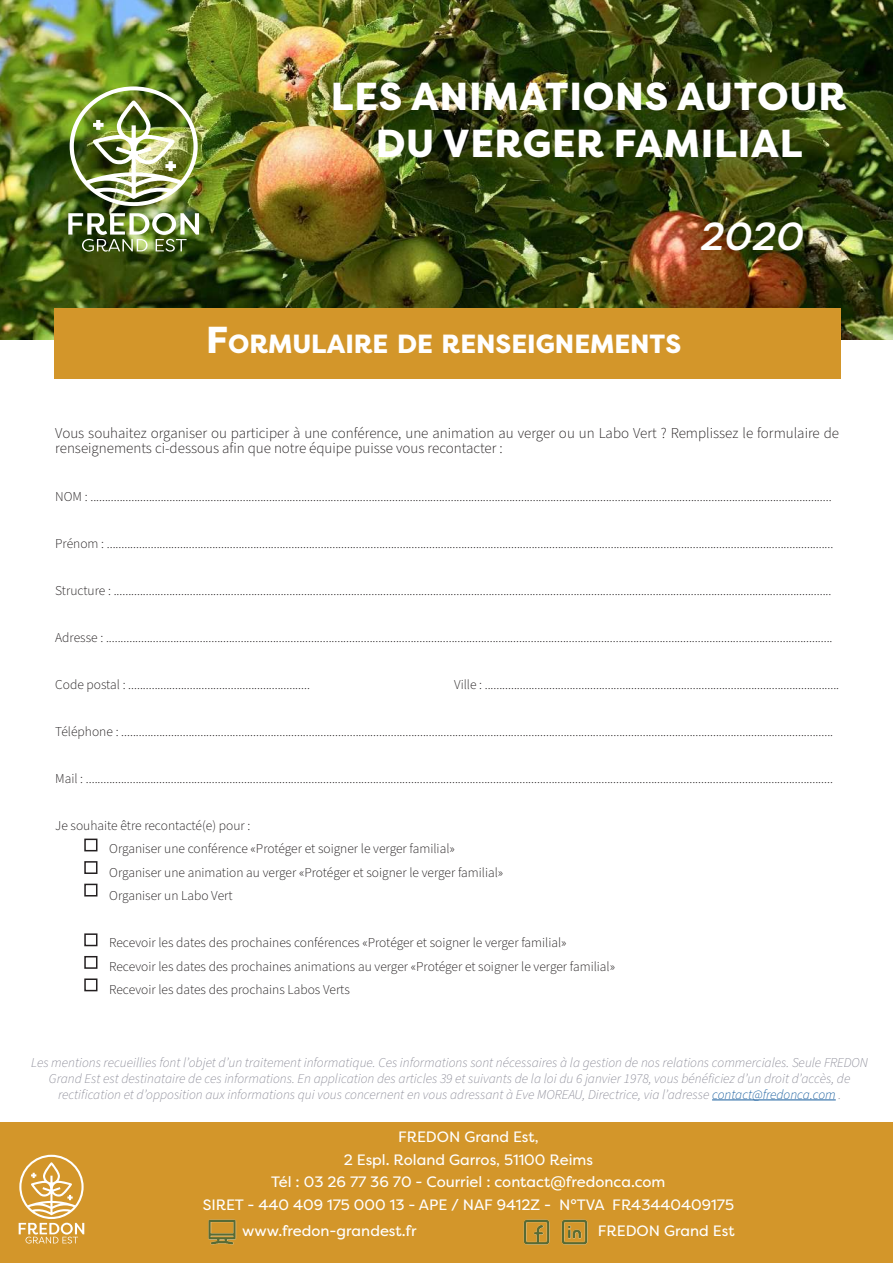
<style>
.page{position:relative;width:893px;height:1263px;background:#fff}
.page>*{position:absolute;margin:0;border:0;box-sizing:border-box;transform-origin:0 0}
.t1{font:800 39px/46.8px "Filson Pro";letter-spacing:.02em;color:#fff;text-align:center}
.t2{font:italic 500 39px "Filson Pro";color:#fff}
.t3{font:800 26.25px "Filson Pro";color:#fff}
.t4{font:15px/22.5px "Filson Pro";color:#fff;text-align:center}
.t5{font:300 15px/15px "Source Sans Pro";color:#231f20}
.t6{font:300 13.5px/23.5px "Source Sans Pro";color:#231f20}
.t7{font:italic 300 13.5px/16.2px "Source Sans Pro";color:#8c8c98;text-align:center}
.s1{font-size:37.5px}
.s2{color:#175d9e}
</style>
<div class="page">
<img style="left:0;top:0;width:893px;height:339px">
<img style="left:70px;top:86px;width:128px;height:120px">
<img style="left:68px;top:213px;width:131px;height:39px">
<div style="left:54px;top:308px;width:786px;height:71px;background:#d3962a"></div>
<div style="left:84px;top:838px;width:13px;height:13px;border:2px solid #231f20"></div>
<div style="left:84px;top:861px;width:13px;height:13px;border:2px solid #231f20"></div>
<div style="left:84px;top:884px;width:13px;height:12px;border:2px solid #231f20"></div>
<div style="left:84px;top:933px;width:13px;height:13px;border:2px solid #231f20"></div>
<div style="left:84px;top:956px;width:13px;height:13px;border:2px solid #231f20"></div>
<div style="left:84px;top:978px;width:13px;height:13px;border:2px solid #231f20"></div>
<hr style="left:712px;top:1099px;width:124px;height:1px;background:#175d9e">
<div style="left:0;top:1122px;width:893px;height:141px;background:#d3962a"></div>
<svg style="left:19px;top:1155px;width:65px;height:88px"></svg>
<img style="left:208px;top:1219px;width:28px;height:26px">
<img style="left:561px;top:1219px;width:27px;height:26px">
<img style="left:523px;top:1219px;width:27px;height:26px">
<h1 class="t1" style="left:331px;top:74px;width:517px">LES ANIMATIONS AUTOUR<br>DU VERGER FAMILIAL</h1>
<h1 class="t2" style="left:699px;top:210px;width:105px">2020</h1>
<h2 class="t3" style="left:206px;top:327px;width:477px"><span class="s1">F</span>ORMULAIRE DE RENSEIGNEMENTS</h2>
<p class="t5" style="left:55px;top:426px;width:785px">Vous souhaitez organiser ou participer à une conférence, une animation au verger ou un Labo Vert ? Remplissez le formulaire de renseignements ci-dessous afin que notre équipe puisse vous recontacter :</p>
<p class="t6" style="left:55px;top:485px;width:778px">NOM : .............................................................................................................................................................................................................................................................</p>
<p class="t6" style="left:55px;top:532px;width:780px">Prénom : ........................................................................................................................................................................................................................................................</p>
<p class="t6" style="left:55px;top:579px;width:778px">Structure : .....................................................................................................................................................................................................................................................</p>
<p class="t6" style="left:55px;top:626px;width:779px">Adresse : ........................................................................................................................................................................................................................................................</p>
<p class="t6" style="left:55px;top:673px;width:256px">Code postal : ..............................................................</p>
<p class="t6" style="left:454px;top:673px;width:387px">Ville : .........................................................................................................................</p>
<p class="t6" style="left:55px;top:720px;width:779px">Téléphone : ...................................................................................................................................................................................................................................................</p>
<p class="t6" style="left:55px;top:767px;width:779px">Mail : ...............................................................................................................................................................................................................................................................</p>
<p class="t6" style="left:109px;top:814px;width:396px;text-indent:-54px">Je souhaite être recontacté(e) pour :<br>Organiser une conférence «Protéger et soigner le verger familial» Organiser une animation au verger «Protéger et soigner le verger familial» Organiser un Labo Vert</p>
<p class="t6" style="left:109px;top:931px;width:507px">Recevoir les dates des prochaines conférences «Protéger et soigner le verger familial»<br>Recevoir les dates des prochaines animations au verger «Protéger et soigner le verger familial»<br>Recevoir les dates des prochains Labos Verts</p>
<p class="t7" style="left:31px;top:1054px;width:838px">Les mentions recueillies font l’objet d’un traitement informatique. Ces informations sont nécessaires à la gestion de nos relations commerciales. Seule FREDON<br>Grand Est est destinataire de ces informations. En application des articles 39 et suivants de la loi du 6 janvier 1978, vous bénéficiez d’un droit d’accès, de rectification et d’opposition aux informations qui vous concernent en vous adressant à Eve MOREAU, Directrice, via l’adresse <span class="s2">contact@fredonca.com</span> .</p>
<p class="t4" style="left:203px;top:1125px;width:533px">FREDON Grand Est,<br>2 Espl. Roland Garros, 51100 Reims<br>Tél : 03 26 77 36 70 - Courriel : contact@fredonca.com<br>SIRET - 440 409 175 000 13 - APE / NAF 9412Z - N°TVA FR43440409175</p>
<p class="t4" style="left:242px;top:1219px;width:176px">www.fredon-grandest.fr</p>
<p class="t4" style="left:598px;top:1219px;width:138px">FREDON Grand Est</p>
</div>
